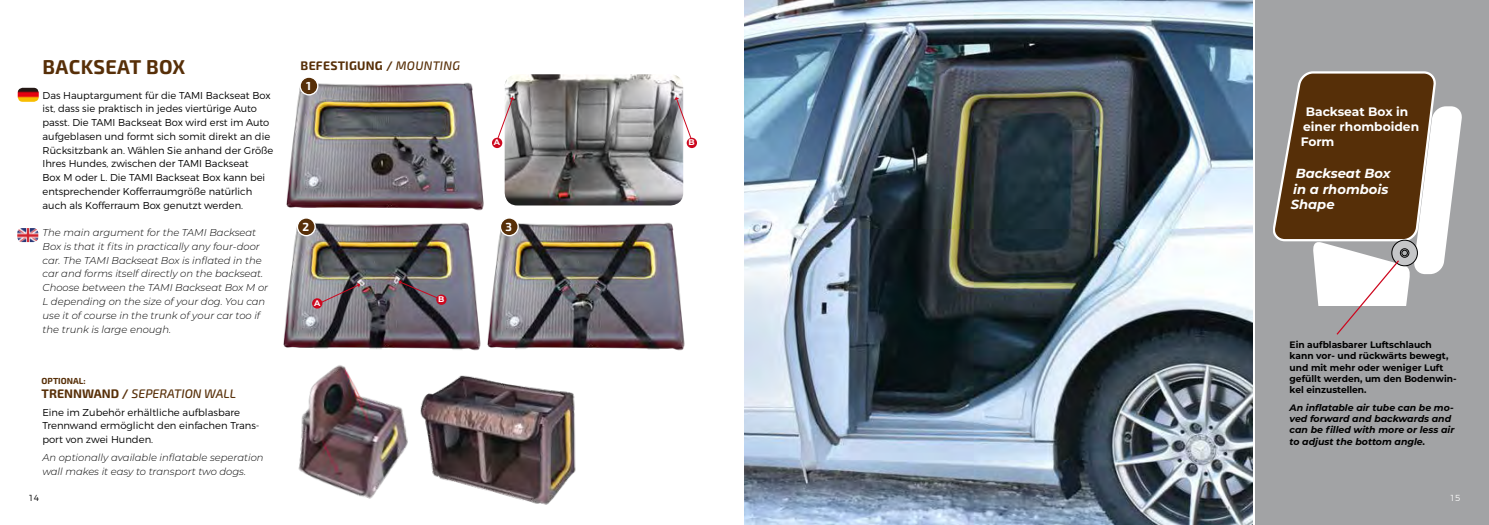
<style>
.page{position:relative;width:1489px;height:525px;background:#fff}
.page>*{position:absolute;margin:0;border:0;box-sizing:border-box;transform-origin:0 0}
.t1{font:700 20px "Exo 2";letter-spacing:.02em;color:#572f08}
.t2{font:italic 700 13.12px/15.8px "Montserrat";color:#fff}
.t3{font:italic 500 12.38px "Exo 2";color:#572f08}
.t4{font:700 12.38px "Exo 2";letter-spacing:.02em;color:#572f08}
.t5{font:700 12.25px/15.2px "Montserrat";color:#fff}
.t6{font:700 11.62px "Exo 2";color:#fff}
.t7{font:300 10px/13.8px "Montserrat";color:#000}
.t8{font:italic 300 10px/13.8px "Montserrat";color:#000}
.t9{font:700 9.38px/11.2px "Montserrat";color:#000}
.t10{font:italic 700 9.38px/11.2px "Montserrat";color:#000}
.t11{font:700 8.75px "Exo 2";color:#572f08}
.t12{font:300 8.75px "Montserrat";color:#000}
.t13{font:300 8.75px "Montserrat";color:#fff}
.t14{font:700 8.12px "Montserrat";color:#fff}
.s1{font-weight:700;font-style:normal}
.s2{font-weight:500;font-style:italic}
</style>
<div class="page">
<img style="left:744px;top:0;width:508px;height:524px">
<div style="left:1254px;top:0;width:234px;height:524px;background:#9c9d9f"></div>
<img style="left:426px;top:375px;width:150px;height:130px">
<img style="left:298px;top:365px;width:128px;height:134px">
<svg style="left:1273px;top:71px;width:188px;height:264px"></svg>
<img style="left:504px;top:74px;width:179px;height:131px">
<img style="left:283px;top:223px;width:197px;height:128px">
<img style="left:480px;top:222px;width:205px;height:129px">
<div style="left:297px;top:218px;width:18px;height:17px;background:#572f08;border-radius:50%"></div>
<div style="left:297px;top:217px;width:19px;height:19px;border:1px solid #fff;border-radius:50%"></div>
<svg style="left:500px;top:218px;width:18px;height:17px"></svg>
<div style="left:499px;top:217px;width:20px;height:19px;border:1px solid #fff;border-radius:50%"></div>
<svg style="left:496px;top:97px;width:18px;height:44px"></svg>
<svg style="left:674px;top:97px;width:18px;height:44px"></svg>
<svg style="left:317px;top:283px;width:43px;height:22px"></svg>
<svg style="left:398px;top:280px;width:44px;height:20px"></svg>
<div style="left:492px;top:138px;width:10px;height:10px;background:#cd071e;border-radius:50%"></div>
<div style="left:312px;top:298px;width:10px;height:10px;background:#cd071e;border-radius:50%"></div>
<div style="left:686px;top:138px;width:11px;height:10px;background:#cd071e;border-radius:50%"></div>
<div style="left:436px;top:294px;width:10px;height:11px;background:#cd071e;border-radius:50%"></div>
<img style="left:286px;top:82px;width:204px;height:141px">
<svg style="left:300px;top:77px;width:18px;height:18px"></svg>
<div style="left:299px;top:76px;width:19px;height:19px;border:1px solid #fff;border-radius:50%"></div>
<img style="left:17px;top:228px;width:21px;height:14px">
<img style="left:18px;top:88px;width:21px;height:14px">
<h1 class="t1" style="left:43px;top:55px;width:144px">BACKSEAT BOX</h1>
<p class="t7" style="left:43px;top:88px;width:232px">Das Hauptargument für die TAMI Backseat Box ist, dass sie praktisch in jedes viertürige Auto passt. Die TAMI Backseat Box wird erst im Auto aufgeblasen und formt sich somit direkt an die Rücksitzbank an. Wählen Sie anhand der Größe Ihres Hundes, zwischen der TAMI Backseat<br>Box M oder L. Die TAMI Backseat Box kann bei entsprechender Kofferraumgröße natürlich auch als Kofferraum Box genutzt werden.</p>
<p class="t8" style="left:43px;top:225px;width:227px">The main argument for the TAMI Backseat Box is that it fits in practically any four-door car. The TAMI Backseat Box is inflated in the car and forms itself directly on the backseat.<br>Choose between the TAMI Backseat Box M or L depending on the size of your dog. You can use it of course in the trunk of your car too if the trunk is large enough.</p>
<p class="t11" style="left:42px;top:375px;width:46px">OPTIONAL:</p>
<p class="t3" style="left:42px;top:386px;width:196px"><span class="s1">TRENNWAND /</span> SEPERATION WALL</p>
<p class="t7" style="left:42px;top:405px;width:219px">Eine im Zubehör erhältliche aufblasbare<br>Trennwand ermöglicht den einfachen Trans&shy;port von zwei Hunden.</p>
<p class="t8" style="left:42px;top:449px;width:223px">An optionally available inflatable seperation wall makes it easy to transport two dogs.</p>
<p class="t12" style="left:28px;top:492px;width:12px">14</p>
<p class="t4" style="left:300px;top:58px;width:161px">BEFESTIGUNG / <span class="s2">MOUNTING</span></p>
<p class="t6" style="left:306px;top:79px;width:6px">1</p>
<p class="t14" style="left:494px;top:137px;width:8px">A</p>
<p class="t6" style="left:302px;top:219px;width:8px">2</p>
<p class="t6" style="left:505px;top:219px;width:8px">3</p>
<p class="t14" style="left:314px;top:297px;width:8px">A</p>
<p class="t14" style="left:438px;top:293px;width:8px">B</p>
<p class="t14" style="left:688px;top:137px;width:8px">B</p>
<p class="t5" style="left:1300px;top:103px;width:120px;text-indent:5px">Backseat Box in einer rhomboiden<br>Form</p>
<h2 class="t2" style="left:1290px;top:164px;width:101px;text-indent:5px">Backseat Box in a rhombois<br>Shape</h2>
<p class="t9" style="left:1289px;top:338px;width:168px">Ein aufblasbarer Luftschlauch kann vor- und rückwärts bewegt, und mit mehr oder weniger Luft gefüllt werden, um den Bodenwin&shy;kel einzustellen.</p>
<p class="t10" style="left:1289px;top:401px;width:166px">An inflatable air tube can be mo&shy;ved forward and backwards and can be filled with more or less air to adjust the bottom angle.</p>
<p class="t13" style="left:1449px;top:492px;width:12px">15</p>
</div>
